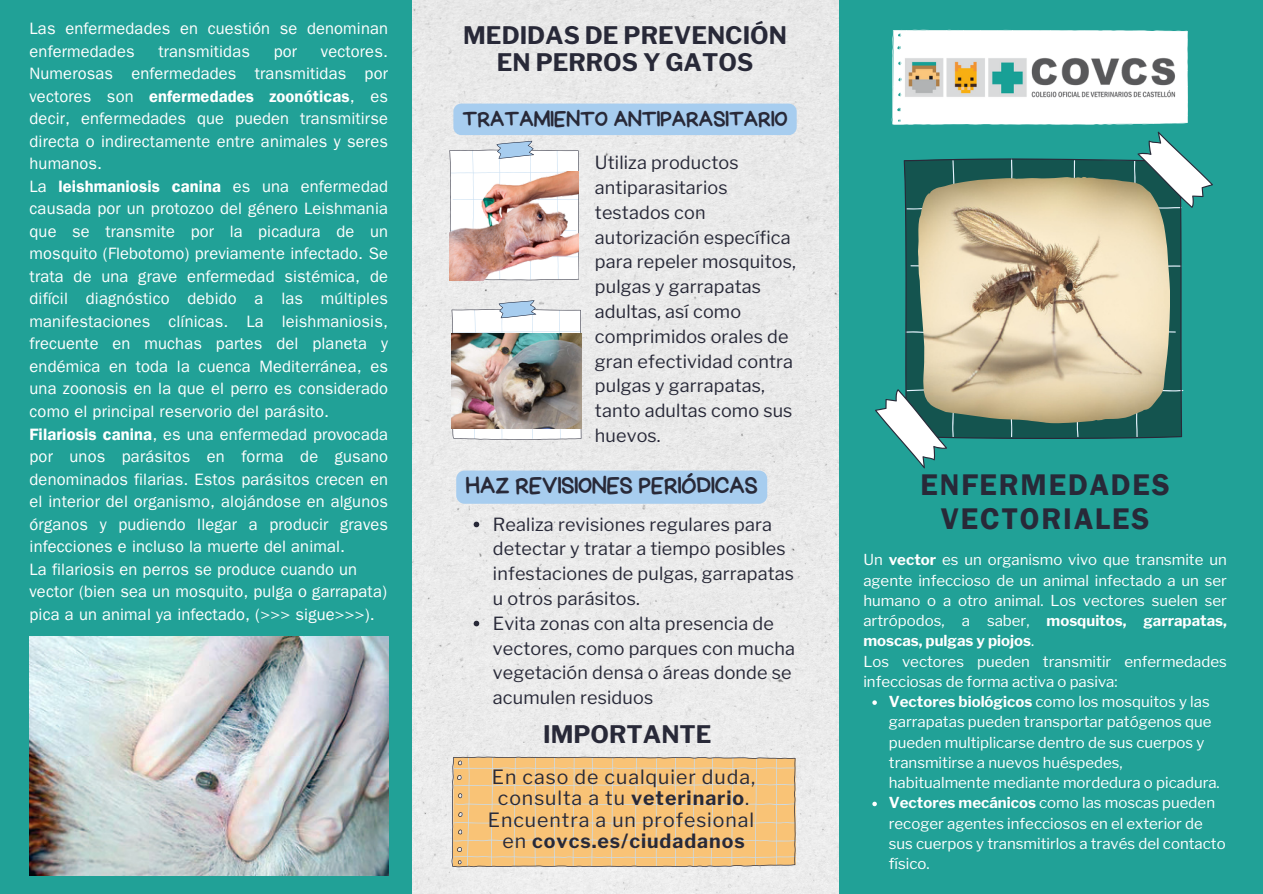
<style>
.page{position:relative;width:1263px;height:894px;background:#fff}
.page>*{position:absolute;margin:0;border:0;box-sizing:border-box;transform-origin:0 0}
.t1{font:30px "Franklin Gothic LT Pro Dm";letter-spacing:.065em;color:#282938}
.t2{font:700 24px/27px "Libre Franklin";color:#282938;text-align:center}
.t3{font:24px "Handyman";color:#282938}
.t4{font:22.5px "Handyman";color:#282938}
.t5{font:19.5px/21.3px "Libre Franklin";letter-spacing:.05em;color:#282938;text-align:center}
.t6{font:18px/24.8px "Libre Franklin";letter-spacing:.01em;color:#282938}
.t7{font:16.5px/22.5px "Franklin Gothic LT Pro";letter-spacing:.01em;color:#fff;text-align:justify}
.t8{font:15px/20.2px "Libre Franklin";color:#fff}
.s1{font-family:"Franklin Gothic LT Pro Dm"}
.s2{font-weight:700}
</style>
<div class="page">
<div style="left:0;top:0;width:1263px;height:893px;background:#21a197"></div>
<div style="left:413px;top:0;width:425px;height:893px;background:#eaeaea"></div>
<svg style="left:875px;top:131px;width:338px;height:337px"></svg>
<img style="left:918px;top:177px;width:252px;height:246px">
<svg style="left:892px;top:30px;width:295px;height:95px;background:#edf7f6"></svg>
<img style="left:892px;top:37px;width:296px;height:81px">
<svg style="left:452px;top:756px;width:344px;height:111px;background:#f1c27f"></svg>
<svg style="left:449px;top:141px;width:130px;height:30px;background:#e8ecf1"></svg>
<img style="left:449px;top:171px;width:130px;height:109px">
<img style="left:30px;top:636px;width:358px;height:239px">
<svg style="left:452px;top:300px;width:129px;height:139px;background:#eaedf0"></svg>
<img style="left:452px;top:333px;width:129px;height:95px">
<svg style="left:872px;top:700px;width:5px;height:4px"></svg>
<svg style="left:872px;top:801px;width:5px;height:5px"></svg>
<svg style="left:474px;top:521px;width:5px;height:6px"></svg>
<svg style="left:474px;top:620px;width:5px;height:6px"></svg>
<div style="left:453px;top:103px;width:344px;height:32px;background:#a7cdef;border-radius:8px"></div>
<div style="left:456px;top:470px;width:311px;height:33px;background:#a7cdef"></div>
<h1 class="t2" style="left:463px;top:22px;width:325px">MEDIDAS DE PREVENCIÓN<br>EN PERROS Y GATOS</h1>
<p class="t7" style="left:30px;top:20px;width:360px">Las enfermedades en cuestión se denominan enfermedades</p>
<p class="t7" style="left:158px;top:42px;width:93px">transmitidas</p>
<p class="t7" style="left:274px;top:42px;width:25px">por</p>
<p class="t7" style="left:30px;top:42px;width:360px;text-indent:291px">vectores.<br>Numerosas enfermedades transmitidas por vectores son <span class="s1">enfermedades zoonóticas</span>, es decir, enfermedades que pueden transmitirse directa o indirectamente entre animales y seres humanos.</p>
<p class="t7" style="left:30px;top:177px;width:360px">La <span class="s1">leishmaniosis canina</span> es una enfermedad causada por un protozoo del género Leishmania que se transmite por la picadura de un mosquito (Flebotomo) previamente infectado. Se trata de una grave enfermedad sistémica, de difícil diagnóstico debido a las múltiples manifestaciones clínicas. La leishmaniosis, frecuente en muchas partes del planeta y endémica en toda la cuenca Mediterránea, es una zoonosis en la que el perro es considerado como el principal reservorio del parásito.</p>
<p class="t7" style="left:30px;top:425px;width:360px"><span class="s1">Filariosis canina</span>, es una enfermedad provocada por unos parásitos en forma de gusano denominados filarias. Estos parásitos crecen en el interior del organismo, alojándose en algunos órganos y pudiendo llegar a producir graves infecciones e incluso la muerte del animal.</p>
<p class="t7" style="left:30px;top:560px;width:359px;text-align:left">La filariosis en perros se produce cuando un vector (bien sea un mosquito, pulga o garrapata) pica a un animal ya infectado, (&gt;&gt;&gt; sigue&gt;&gt;&gt;).</p>
<h4 class="t8" style="left:863px;top:549px;width:365px;text-align:justify">Un <span class="s2">vector</span> es un organismo vivo que transmite un agente infeccioso de un animal infectado a un ser humano o a otro animal. Los vectores suelen ser artrópodos, a saber, <span class="s2">mosquitos, garrapatas, moscas, pulgas y piojos</span>.</h4>
<p class="t8" style="left:863px;top:651px;width:365px">Los vectores pueden transmitir enfermedades infecciosas de forma activa o pasiva:</p>
<p class="t8" style="left:889px;top:691px;width:332px"><span class="s2">Vectores biológicos</span> como los mosquitos y las garrapatas pueden transportar patógenos que pueden multiplicarse dentro de sus cuerpos y transmitirse a nuevos huéspedes, habitualmente mediante mordedura o picadura.</p>
<p class="t8" style="left:889px;top:792px;width:338px"><span class="s2">Vectores mecánicos</span> como las moscas pueden recoger agentes infecciosos en el exterior de sus cuerpos y transmitirlos a través del contacto físico.</p>
<p class="t4" style="left:462px;top:108px;width:327px">TRATAMIENTO ANTIPARASITARIO</p>
<p class="t6" style="left:595px;top:150px;width:203px">Utiliza productos antiparasitarios testados con autorización específica para repeler mosquitos, pulgas y garrapatas adultas, así como comprimidos orales de gran efectividad contra pulgas y garrapatas, tanto adultas como sus huevos.</p>
<p class="t3" style="left:466px;top:474px;width:293px">HAZ REVISIONES PERIÓDICAS</p>
<p class="t1" style="left:920px;top:474px;width:251px">ENFERMEDADES</p>
<p class="t1" style="left:941px;top:508px;width:210px">VECTORIALES</p>
<p class="t6" style="left:493px;top:511px;width:303px">Realiza revisiones regulares para detectar y tratar a tiempo posibles infestaciones de pulgas, garrapatas u otros parásitos.</p>
<h4 class="t6" style="left:493px;top:610px;width:304px">Evita zonas con alta presencia de vectores, como parques con mucha vegetación densa o áreas donde se acumulen residuos</h4>
<p class="t2" style="left:543px;top:720px;width:170px">IMPORTANTE</p>
<p class="t5" style="left:488px;top:766px;width:269px">En caso de cualquier duda, consulta a tu <span class="s2">veterinario</span>.<br>Encuentra a un profesional en <span class="s2">covcs.es/ciudadanos</span></p>
</div>
